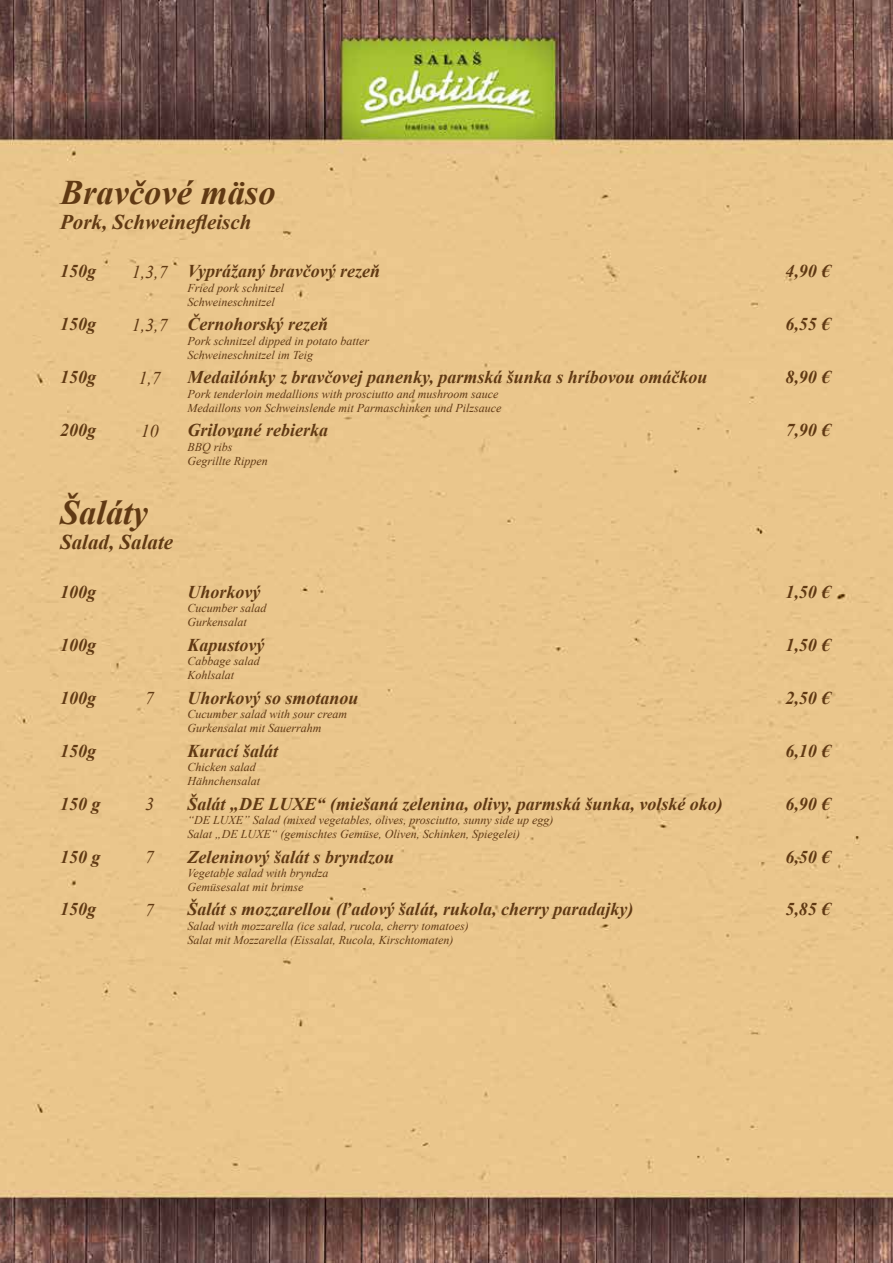
<style>
.page{position:relative;width:893px;height:1263px;background:#fff}
.page>*{position:absolute;margin:0;border:0;box-sizing:border-box;transform-origin:0 0}
.t1{font:italic 700 34.5px "Times New Roman";color:#603913}
.t2{font:italic 700 21px "Times New Roman";color:#603913}
.t3{font:italic 700 18px "Times New Roman";color:#603913}
.t4{font:italic 18px "Times New Roman";color:#603913}
.t5{font:italic 12px/14.4px "Times New Roman";color:#603913}
.s1{font-weight:400}
</style>
<div class="page">
<img style="left:0;top:0;width:893px;height:1263px">
<h1 class="t1" style="left:60px;top:168px;width:217px">Bravčové mäso</h1>
<h2 class="t2" style="left:60px;top:207px;width:193px">Pork, Schweinefleisch</h2>
<h3 class="t3" style="left:60px;top:259px;width:37px">150g</h3>
<h3 class="t3" style="left:132px;top:259px;width:250px"><span class="s1">1,3,7</span> Vyprážaný bravčový rezeň</h3>
<p class="t5" style="left:188px;top:280px;width:98px">Fried pork schnitzel<br>Schweineschnitzel</p>
<h3 class="t3" style="left:60px;top:312px;width:37px">150g</h3>
<h3 class="t3" style="left:132px;top:312px;width:198px"><span class="s1">1,3,7</span> Černohorský rezeň</h3>
<p class="t5" style="left:188px;top:333px;width:183px">Pork schnitzel dipped in potato batter<br>Schweineschnitzel im Teig</p>
<h3 class="t3" style="left:60px;top:365px;width:37px">150g</h3>
<h3 class="t4" style="left:138px;top:365px;width:24px">1,7</h3>
<h3 class="t3" style="left:188px;top:365px;width:521px">Medailónky z bravčovej panenky, parmská šunka s hríbovou omáčkou</h3>
<p class="t5" style="left:188px;top:386px;width:315px">Pork tenderloin medallions with prosciutto and mushroom sauce<br>Medaillons von Schweinslende mit Parmaschinken und Pilzsauce</p>
<h3 class="t3" style="left:60px;top:418px;width:37px">200g</h3>
<h3 class="t4" style="left:141px;top:418px;width:19px">10</h3>
<h3 class="t3" style="left:188px;top:418px;width:142px">Grilované rebierka</h3>
<p class="t5" style="left:188px;top:439px;width:82px">BBQ ribs<br>Gegrillte Rippen</p>
<h1 class="t1" style="left:60px;top:488px;width:90px">Šaláty</h1>
<h2 class="t2" style="left:60px;top:528px;width:115px">Salad, Salate</h2>
<h3 class="t3" style="left:60px;top:579px;width:37px">100g</h3>
<h3 class="t3" style="left:188px;top:579px;width:74px">Uhorkový</h3>
<p class="t5" style="left:188px;top:600px;width:80px">Cucumber salad<br>Gurkensalat</p>
<h3 class="t3" style="left:60px;top:632px;width:37px">100g</h3>
<h3 class="t3" style="left:188px;top:632px;width:79px">Kapustový</h3>
<p class="t5" style="left:188px;top:653px;width:74px">Cabbage salad<br>Kohlsalat</p>
<h3 class="t3" style="left:60px;top:685px;width:37px">100g</h3>
<h3 class="t4" style="left:145px;top:685px;width:10px">7</h3>
<h3 class="t3" style="left:188px;top:685px;width:173px">Uhorkový so smotanou</h3>
<p class="t5" style="left:188px;top:706px;width:161px">Cucumber salad with sour cream<br>Gurkensalat mit Sauerrahm</p>
<h3 class="t3" style="left:60px;top:738px;width:37px">150g</h3>
<h3 class="t3" style="left:188px;top:738px;width:92px">Kurací šalát</h3>
<p class="t5" style="left:188px;top:759px;width:74px">Chicken salad<br>Hähnchensalat</p>
<h3 class="t3" style="left:60px;top:791px;width:42px">150 g</h3>
<h3 class="t4" style="left:145px;top:791px;width:10px">3</h3>
<h3 class="t3" style="left:188px;top:791px;width:537px">Šalát „DE LUXE“ (miešaná zelenina, olivy, parmská šunka, volské oko)</h3>
<p class="t5" style="left:188px;top:812px;width:367px">“DE LUXE” Salad (mixed vegetables, olives, prosciutto, sunny side up egg)<br>Salat „DE LUXE“ (gemischtes Gemüse, Oliven, Schinken, Spiegelei)</p>
<h3 class="t3" style="left:60px;top:844px;width:42px">150 g</h3>
<h3 class="t4" style="left:145px;top:844px;width:10px">7</h3>
<h3 class="t3" style="left:188px;top:844px;width:208px">Zeleninový šalát s bryndzou</h3>
<p class="t5" style="left:188px;top:865px;width:142px">Vegetable salad with bryndza<br>Gemüsesalat mit brimse</p>
<h3 class="t3" style="left:60px;top:897px;width:37px">150g</h3>
<h3 class="t4" style="left:145px;top:897px;width:10px">7</h3>
<h3 class="t3" style="left:188px;top:897px;width:447px">Šalát s mozzarellou (ľadový šalát, rukola, cherry paradajky)</h3>
<p class="t5" style="left:188px;top:918px;width:283px">Salad with mozzarella (ice salad, rucola, cherry tomatoes)<br>Salat mit Mozzarella (Eissalat, Rucola, Kirschtomaten)</p>
<h3 class="t3" style="left:785px;top:259px;width:46px">4,90 €</h3>
<h3 class="t3" style="left:785px;top:312px;width:46px">6,55 €</h3>
<h3 class="t3" style="left:785px;top:365px;width:46px">8,90 €</h3>
<h3 class="t3" style="left:785px;top:418px;width:46px">7,90 €</h3>
<h3 class="t3" style="left:785px;top:579px;width:46px">1,50 €</h3>
<h3 class="t3" style="left:785px;top:632px;width:46px">1,50 €</h3>
<h3 class="t3" style="left:785px;top:685px;width:46px">2,50 €</h3>
<h3 class="t3" style="left:785px;top:738px;width:46px">6,10 €</h3>
<h3 class="t3" style="left:785px;top:791px;width:46px">6,90 €</h3>
<h3 class="t3" style="left:785px;top:844px;width:46px">6,50 €</h3>
<h3 class="t3" style="left:785px;top:897px;width:46px">5,85 €</h3>
</div>
